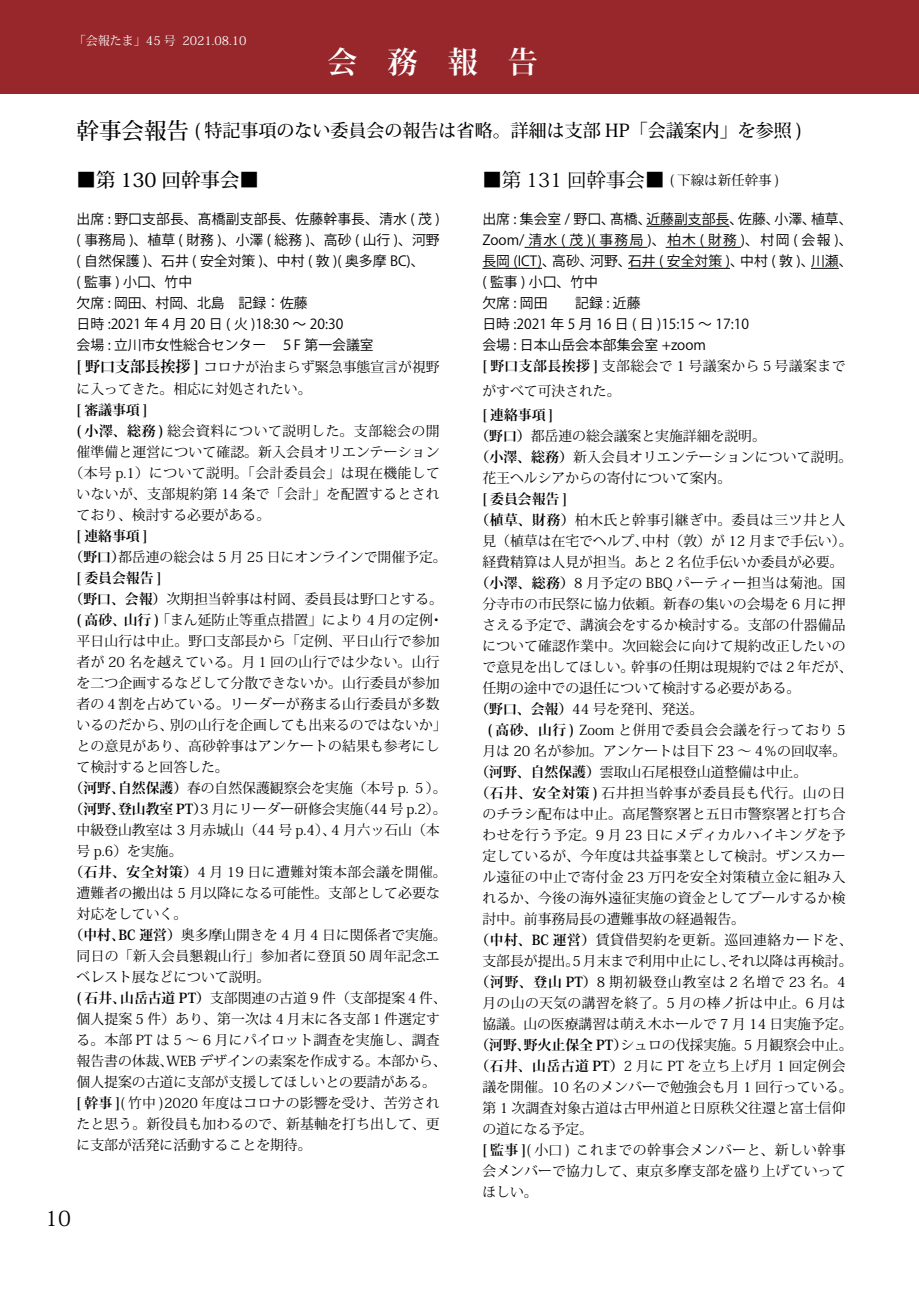
<style>
.page{position:relative;width:919px;height:1289px;background:#fff}
.page>*{position:absolute;margin:0;border:0;box-sizing:border-box;transform-origin:0 0}
.t1{font:700 30px "Koz Min Pr 6 N";color:#fff}
.t2{font:21px "Koz Min Pr 6 N";color:#000}
.t3{font:19.5px "Koz Min Pr 6 N";color:#000}
.t4{font:500 19.5px "Koz Min Pr 6 N";color:#000}
.t5{font:500 18px "Koz Min Pr 6 N";color:#000}
.t6{font:13.8px/21.9px "Koz Min Pr 6 N";letter-spacing:.01em;color:#000}
.t7{font:13.8px/21px "Koz Go Pr 6 N";color:#000}
.t8{font:13.8px/24.2px "Koz Min Pr 6 N";letter-spacing:.035em;color:#000}
.t9{font:13.8px "Koz Min Pr 6 N";letter-spacing:.03em;color:#000}
.t10{font:13.8px "Koz Min Pr 6 N";letter-spacing:.04em;color:#000}
.t11{font:700 13.8px "Koz Min Pr 6 N";color:#000}
.t12{font:13.8px "Koz Min Pr 6 N";letter-spacing:.065em;color:#000}
.t13{font:13.8px "Koz Min Pr 6 N";letter-spacing:.045em;color:#000}
.t14{font:12px "Koz Min Pr 6 N";color:#fff}
.s1{font-size:22.5px}
.s2{font-weight:700;font-size:15px}
.s3{font-weight:700}
.s4{font-size:13.5px}
</style>
<div class="page">
<div style="left:0;top:0;width:906px;height:94px;background:#97272b"></div>
<div style="left:906px;top:0;width:12px;height:93px;background:#97272b"></div>
<hr style="left:646px;top:226px;width:83px;height:1px;background:#000">
<hr style="left:524px;top:247px;width:123px;height:1px;background:#000">
<hr style="left:665px;top:247px;width:75px;height:1px;background:#000">
<hr style="left:482px;top:268px;width:60px;height:1px;background:#000">
<hr style="left:628px;top:268px;width:102px;height:1px;background:#000">
<svg style="left:811px;top:268px;width:27px;height:1px"></svg>
<p class="t14" style="left:74px;top:33px;width:174px">「会報たま」45 号 2021.08.10</p>
<h1 class="t1" style="left:383px;top:30px;width:146px">会 務 報 告</h1>
<h1 class="t1" style="left:327px;top:45px;width:211px">会　務　報　告</h1>
<h3 class="t5" style="left:77px;top:120px;width:727px"><span class="s1">幹事会報告</span> ( 特記事項のない委員会の報告は省略。詳細は支部 HP「会議案内」を参照 )</h3>
<h3 class="t4" style="left:77px;top:169px;width:184px">■第 130 回幹事会■</h3>
<p class="t7" style="left:77px;top:209px;width:364px">出席 : 野口支部長、髙橋副支部長、佐藤幹事長、清水 ( 茂 ) ( 事務局 )、植草 ( 財務 )、小澤 ( 総務 )、高砂 ( 山行 )、河野( 自然保護 )、石井 ( 安全対策 )、中村 ( 敦 )( 奥多摩 BC)、<br>( 監事 ) 小口、竹中<br>欠席 : 岡田、村岡、北島　記録：佐藤<br>日時 :2021 年 4 月 20 日 ( 火 )18:30 〜 20:30<br>会場 : 立川市女性総合センター　５F 第一会議室</p>
<p class="t6" style="left:77px;top:356px;width:364px"><span class="s2">[ 野口支部長挨拶 ]</span> コロナが治まらず緊急事態宣言が視野に入ってきた。相応に対処されたい。</p>
<p class="t11" style="left:77px;top:402px;width:72px">[ 審議事項 ]</p>
<p class="t10" style="left:77px;top:423px;width:365px"><span class="s3">( 小澤、総務 )</span> 総会資料について説明した。支部総会の開</p>
<p class="t6" style="left:77px;top:441px;width:364px">催準備と運営について確認。新入会員オリエンテーション</p>
<p class="t9" style="left:70px;top:465px;width:371px">（本号 p.1）について説明。「会計委員会」は現在機能して</p>
<p class="t6" style="left:77px;top:483px;width:364px">いないが、支部規約第 14 条で「会計」を配置するとされ</p>
<p class="t6" style="left:77px;top:504px;width:195px">ており、検討する必要がある。</p>
<p class="t11" style="left:77px;top:528px;width:72px">[ 連絡事項 ]</p>
<p class="t6" style="left:70px;top:546px;width:378px"><span class="s3">（野口）</span>都岳連の総会は 5 月 25 日にオンラインで開催予定。</p>
<p class="t11" style="left:77px;top:570px;width:86px">[ 委員会報告 ]</p>
<p class="t6" style="left:70px;top:588px;width:375px"><span class="s3">（野口、会報）</span>次期担当幹事は村岡、委員長は野口とする。</p>
<p class="t6" style="left:77px;top:609px;width:368px"><span class="s3">( 高砂、山行 )</span> 「まん延防止等重点措置」により４月の定例・</p>
<p class="t6" style="left:77px;top:630px;width:364px">平日山行は中止。野口支部長から「定例、平日山行で参加</p>
<p class="t6" style="left:77px;top:651px;width:364px">者が 20 名を越えている。月１回の山行では少ない。山行</p>
<p class="t6" style="left:77px;top:672px;width:364px">を二つ企画するなどして分散できないか。山行委員が参加</p>
<p class="t6" style="left:77px;top:693px;width:364px">者の４割を占めている。リーダーが務まる山行委員が多数</p>
<p class="t6" style="left:77px;top:714px;width:371px">いるのだから、別の山行を企画しても出来るのではないか」</p>
<p class="t6" style="left:77px;top:735px;width:364px">との意見があり、高砂幹事はアンケートの結果も参考にし</p>
<p class="t6" style="left:77px;top:756px;width:154px">て検討すると回答した。</p>
<p class="t6" style="left:70px;top:777px;width:378px"><span class="s3">（河野、自然保護）</span>春の自然保護観察会を実施（本号 p. ５）。</p>
<p class="t6" style="left:70px;top:798px;width:378px"><span class="s3">（河野、登山教室 PT）</span>3 月にリーダー研修会実施（44 号 p.2）。</p>
<p class="t6" style="left:77px;top:819px;width:365px">中級登山教室は 3 月赤城山（44 号 p.4）、4 月六ッ石山（本</p>
<p class="t6" style="left:77px;top:840px;width:107px">号 p.6）を実施。</p>
<p class="t8" style="left:70px;top:860px;width:378px"><span class="s3">（石井、安全対策）</span>4 月 19 日に遭難対策本部会議を開催。</p>
<p class="t6" style="left:77px;top:882px;width:365px">遭難者の搬出は 5 月以降になる可能性。支部として必要な</p>
<p class="t6" style="left:77px;top:903px;width:112px">対応をしていく。</p>
<p class="t6" style="left:70px;top:924px;width:378px"><span class="s3">（中村、BC 運営）</span>奥多摩山開きを 4 月 4 日に関係者で実施。</p>
<p class="t6" style="left:77px;top:945px;width:364px">同日の「新入会員懇親山行」参加者に登頂 50 周年記念エ</p>
<p class="t6" style="left:77px;top:966px;width:195px">ベレスト展などについて説明。</p>
<p class="t6" style="left:77px;top:987px;width:371px"><span class="s3">( 石井、山岳古道 PT）</span>支部関連の古道 9 件（支部提案４件、</p>
<p class="t6" style="left:77px;top:1008px;width:365px">個人提案 5 件）あり、第一次は４月末に各支部１件選定す</p>
<p class="t6" style="left:77px;top:1029px;width:364px">る。本部 PT は 5 ～ 6 月にパイロット調査を実施し、調査</p>
<p class="t6" style="left:77px;top:1050px;width:371px">報告書の体裁、WEB デザインの素案を作成する。本部から、</p>
<p class="t6" style="left:77px;top:1071px;width:361px">個人提案の古道に支部が支援してほしいとの要請がある。</p>
<p class="t6" style="left:77px;top:1092px;width:364px"><span class="s3">[ 幹事 ]</span>( 竹中 )2020 年度はコロナの影響を受け、苦労され</p>
<p class="t6" style="left:77px;top:1113px;width:364px">たと思う。新役員も加わるので、新基軸を打ち出して、更</p>
<p class="t6" style="left:77px;top:1134px;width:236px">に支部が活発に活動することを期待。</p>
<h3 class="t3" style="left:482px;top:169px;width:299px">■第 131 回幹事会■ <span class="s4">( 下線は新任幹事 )</span></h3>
<p class="t7" style="left:482px;top:209px;width:371px">出席 : 集会室 / 野口、髙橋、近藤副支部長、佐藤、小澤、植草、<br>Zoom/ 清水 ( 茂 )( 事務局 )、柏木 ( 財務 )、村岡 ( 会報 )、長岡 (ICT)、高砂、河野、石井 ( 安全対策 )、中村 ( 敦 )、川瀬、( 監事 ) 小口、竹中　<br>欠席 : 岡田　　記録 : 近藤<br>日時 :2021 年 5 月 16 日 ( 日 )15:15 〜 17:10<br>会場 : 日本山岳会本部集会室 +zoom</p>
<p class="t8" style="left:482px;top:354px;width:364px"><span class="s3">[ 野口支部長挨拶 ]</span> 支部総会で 1 号議案から５号議案までがすべて可決された。</p>
<p class="t11" style="left:482px;top:407px;width:72px">[ 連絡事項 ]</p>
<p class="t6" style="left:475px;top:425px;width:292px"><span class="s3">（野口）</span>都岳連の総会議案と実施詳細を説明。</p>
<p class="t6" style="left:475px;top:446px;width:378px"><span class="s3">（小澤、総務）</span>新入会員オリエンテーションについて説明。</p>
<p class="t6" style="left:482px;top:467px;width:250px">花王ヘルシアからの寄付について案内。</p>
<p class="t11" style="left:482px;top:491px;width:86px">[ 委員会報告 ]</p>
<p class="t8" style="left:475px;top:508px;width:371px"><span class="s3">（植草、財務）</span>柏木氏と幹事引継ぎ中。委員は三ツ井と人</p>
<p class="t6" style="left:482px;top:530px;width:371px">見（植草は在宅でヘルプ、中村（敦）が 12 月まで手伝い）。</p>
<p class="t6" style="left:482px;top:551px;width:362px">経費精算は人見が担当。あと 2 名位手伝いか委員が必要。</p>
<p class="t6" style="left:475px;top:572px;width:371px"><span class="s3">（小澤、総務）</span>8 月予定の BBQ パーティー担当は菊池。国</p>
<p class="t6" style="left:482px;top:593px;width:365px">分寺市の市民祭に協力依頼。新春の集いの会場を 6 月に押</p>
<p class="t6" style="left:482px;top:614px;width:365px">さえる予定で、講演会をするか検討する。支部の什器備品</p>
<p class="t6" style="left:482px;top:635px;width:364px">について確認作業中。次回総会に向けて規約改正したいの</p>
<p class="t6" style="left:482px;top:656px;width:371px">で意見を出してほしい。幹事の任期は現規約では 2 年だが、</p>
<p class="t6" style="left:482px;top:677px;width:319px">任期の途中での退任について検討する必要がある。</p>
<p class="t6" style="left:475px;top:698px;width:229px"><span class="s3">（野口、会報）</span>44 号を発刊、発送。</p>
<p class="t10" style="left:487px;top:722px;width:359px"><span class="s3">( 高砂、山行 )</span> Zoom と併用で委員会会議を行っており 5</p>
<p class="t6" style="left:482px;top:740px;width:365px">月は 20 名が参加。アンケートは目下 23 ～ 4％の回収率。</p>
<p class="t6" style="left:475px;top:761px;width:333px"><span class="s3">（河野、自然保護）</span>雲取山石尾根登山道整備は中止。</p>
<p class="t13" style="left:475px;top:785px;width:371px"><span class="s3">（石井、安全対策 )</span> 石井担当幹事が委員長も代行。山の日</p>
<p class="t6" style="left:482px;top:803px;width:364px">のチラシ配布は中止。高尾警察署と五日市警察署と打ち合</p>
<p class="t8" style="left:482px;top:823px;width:364px">わせを行う予定。9 月 23 日にメディカルハイキングを予</p>
<p class="t6" style="left:482px;top:845px;width:365px">定しているが、今年度は共益事業として検討。ザンスカー</p>
<p class="t6" style="left:482px;top:866px;width:364px">ル遠征の中止で寄付金 23 万円を安全対策積立金に組み入</p>
<p class="t6" style="left:482px;top:887px;width:364px">れるか、今後の海外遠征実施の資金としてプールするか検</p>
<p class="t6" style="left:482px;top:908px;width:264px">討中。前事務局長の遭難事故の経過報告。</p>
<p class="t10" style="left:475px;top:932px;width:378px"><span class="s3">（中村、BC 運営）</span>賃貸借契約を更新。巡回連絡カードを、</p>
<p class="t6" style="left:482px;top:950px;width:371px">支部長が提出。5月末まで利用中止にし、それ以降は再検討。</p>
<p class="t12" style="left:475px;top:974px;width:371px"><span class="s3">（河野、登山 PT）</span>8 期初級登山教室は 2 名増で 23 名。4</p>
<p class="t9" style="left:482px;top:995px;width:365px">月の山の天気の講習を終了。5 月の棒ノ折は中止。6 月は</p>
<p class="t6" style="left:482px;top:1013px;width:371px">協議。山の医療講習は萌え木ホールで 7 月 14 日実施予定。</p>
<p class="t6" style="left:475px;top:1034px;width:378px"><span class="s3">（河野、野火止保全 PT）</span>シュロの伐採実施。5 月観察会中止。</p>
<p class="t8" style="left:475px;top:1054px;width:371px"><span class="s3">（石井、山岳古道 PT）</span>2 月に PT を立ち上げ月 1 回定例会</p>
<p class="t6" style="left:482px;top:1076px;width:371px">議を開催。10 名のメンバーで勉強会も月 1 回行っている。</p>
<p class="t6" style="left:482px;top:1097px;width:365px">第 1 次調査対象古道は古甲州道と日原秩父往還と富士信仰</p>
<p class="t6" style="left:482px;top:1118px;width:112px">の道になる予定。</p>
<p class="t9" style="left:482px;top:1142px;width:364px"><span class="s3">[ 監事 ]</span>( 小口 ) これまでの幹事会メンバーと、新しい幹事</p>
<p class="t6" style="left:482px;top:1160px;width:364px">会メンバーで協力して、東京多摩支部を盛り上げていって</p>
<p class="t6" style="left:482px;top:1181px;width:57px">ほしい。</p>
<h2 class="t2" style="left:45px;top:1205px;width:27px">10</h2>
</div>
